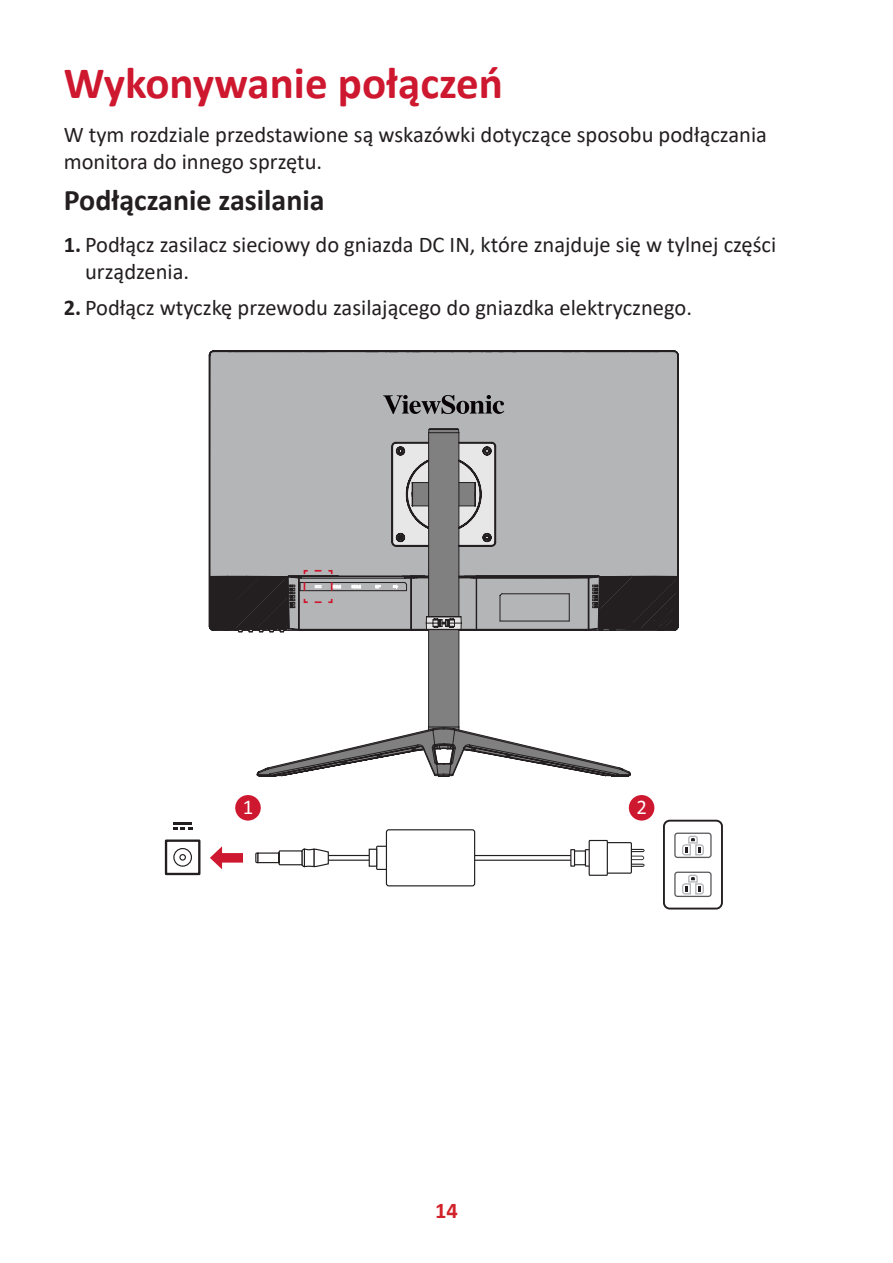
<style>
.page{position:relative;width:893px;height:1263px;background:#fff}
.page>*{position:absolute;margin:0;border:0;box-sizing:border-box;transform-origin:0 0}
.t1{font:700 45px "Calibri";color:#ce182f}
.t2{font:700 30px "Calibri";color:#231f20}
.t3{font:22.5px/27px "Calibri";color:#231f20}
.t4{font:700 22.5px "Calibri";color:#d1232a}
.t5{font:20.85px "Calibri";color:#fff}
.s1{font-weight:700}
</style>
<div class="page">
<svg style="left:257px;top:770px;width:374px;height:7px"></svg>
<svg style="left:238px;top:632px;width:388px;height:138px"></svg>
<svg style="left:209px;top:351px;width:469px;height:280px;background:#afafb0"></svg>
<svg style="left:383px;top:395px;width:121px;height:19px;background:#767576"></svg>
<div style="left:663px;top:820px;width:60px;height:89px;border:2px solid #231f20;border-radius:6px"></div>
<div style="left:674px;top:832px;width:38px;height:26px;border:1px solid #5c5c5f;border-radius:3px"></div>
<svg style="left:682px;top:835px;width:22px;height:21px"></svg>
<div style="left:674px;top:871px;width:38px;height:26px;border:1px solid #5c5c5f;border-radius:3px"></div>
<svg style="left:682px;top:874px;width:22px;height:21px"></svg>
<svg style="left:210px;top:846px;width:33px;height:24px"></svg>
<svg style="left:174px;top:823px;width:18px;height:7px"></svg>
<svg style="left:173px;top:848px;width:19px;height:19px"></svg>
<div style="left:165px;top:839px;width:35px;height:36px;border:2px solid #231f20"></div>
<div style="left:234px;top:794px;width:28px;height:28px;background:#ce182f;border-radius:50%"></div>
<div style="left:233px;top:793px;width:30px;height:30px;border:2px solid #fff;border-radius:50%"></div>
<div style="left:628px;top:794px;width:28px;height:28px;background:#ce182f;border-radius:50%"></div>
<div style="left:626px;top:793px;width:31px;height:30px;border:2px solid #fff;border-radius:50%"></div>
<svg style="left:209px;top:569px;width:455px;height:63px;background:#7b7a7b"></svg>
<div style="left:474px;top:855px;width:141px;height:6px;border:1px solid #221f1f"></div>
<div style="left:574px;top:851px;width:11px;height:14px;background:#fff"></div>
<div style="left:574px;top:850px;width:12px;height:15px;border:1px solid #221f1f"></div>
<svg style="left:632px;top:849px;width:13px;height:18px"></svg>
<svg style="left:630px;top:856px;width:14px;height:4px"></svg>
<svg style="left:570px;top:849px;width:6px;height:18px"></svg>
<div style="left:593px;top:843px;width:38px;height:30px;background:#fff"></div>
<div style="left:593px;top:842px;width:39px;height:32px;border:1px solid #221f1f"></div>
<svg style="left:584px;top:839px;width:24px;height:37px"></svg>
<div style="left:327px;top:855px;width:134px;height:6px;border:1px solid #221f1f"></div>
<div style="left:377px;top:846px;width:39px;height:23px;background:#fff"></div>
<div style="left:376px;top:846px;width:41px;height:24px;border:1px solid #221f1f"></div>
<div style="left:386px;top:830px;width:89px;height:56px;background:#fff;border-radius:2px"></div>
<div style="left:386px;top:829px;width:89px;height:57px;border:1px solid #221f1f;border-radius:2px"></div>
<svg style="left:255px;top:848px;width:75px;height:20px"></svg>
<div style="left:369px;top:849px;width:8px;height:17px;background:#fff"></div>
<div style="left:369px;top:849px;width:8px;height:18px;border:1px solid #221f1f"></div>
<h1 class="t1" style="left:64px;top:51px;width:441px">Wykonywanie połączeń</h1>
<p class="t3" style="left:64px;top:120px;width:705px">W tym rozdziale przedstawione są wskazówki dotyczące sposobu podłączania monitora do innego sprzętu.</p>
<h2 class="t2" style="left:64px;top:178px;width:262px">Podłączanie zasilania</h2>
<p class="t3" style="left:85px;top:231px;width:693px;text-indent:-21px"><span class="s1">1.</span> Podłącz zasilacz sieciowy do gniazda DC IN, które znajduje się w tylnej części urządzenia.</p>
<p class="t3" style="left:64px;top:293px;width:630px"><span class="s1">2.</span> Podłącz wtyczkę przewodu zasilającego do gniazdka elektrycznego.</p>
<p class="t5" style="left:243px;top:792px;width:12px">1</p>
<p class="t5" style="left:636px;top:792px;width:12px">2</p>
<p class="t4" style="left:435px;top:1194px;width:24px">14</p>
</div>
